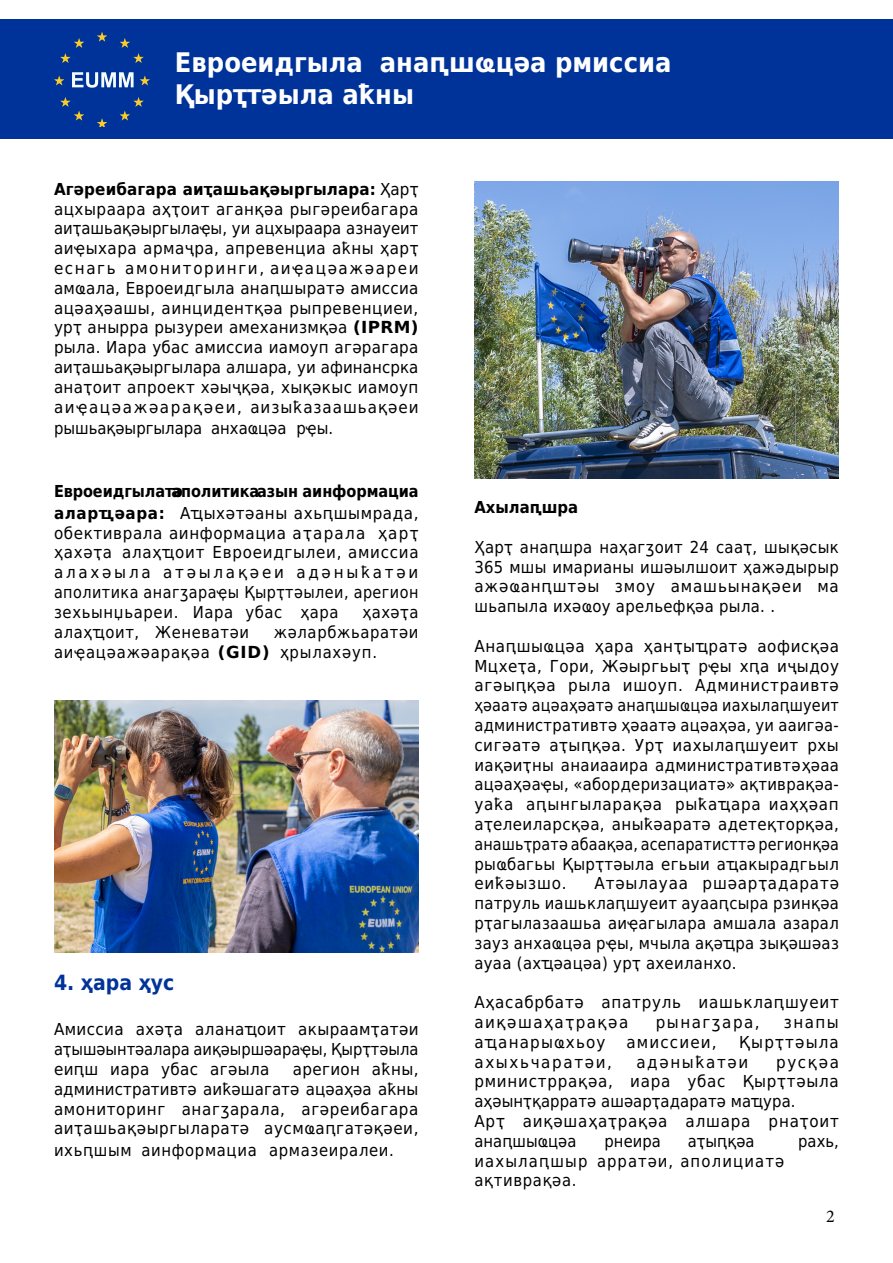
<style>
.page{position:relative;width:893px;height:1263px;background:#fff}
.page>*{position:absolute;margin:0;border:0;box-sizing:border-box;transform-origin:0 0}
.t1{font:700 27px/32.4px "DejaVu Sans Condensed";color:#fff}
.t2{font:700 21px "DejaVu Sans Condensed";color:#039}
.t3{font:18px "Minion Pro";color:#000}
.t4{font:16.5px/19.8px "DejaVu Sans Condensed";letter-spacing:.04em;color:#000;text-align:justify}
.t5{font:700 16.5px/21.6px "DejaVu Sans Condensed";letter-spacing:-.005em;color:#000;text-align:right}
.t6{font:16.5px "DejaVu Sans Condensed";letter-spacing:.07em;color:#000}
.t7{font:16.5px "DejaVu Sans Condensed";color:#000}
.t8{font:16.5px "DejaVu Sans Condensed";letter-spacing:.1em;color:#000}
.t9{font:16.5px "DejaVu Sans Condensed";letter-spacing:.09em;color:#000}
.t10{font:16.5px "DejaVu Sans Condensed";letter-spacing:.005em;color:#000}
.s1{font-weight:700}
.s2{font-family:"DejaVu Sans";font-weight:700}
.s3{font-weight:400}
</style>
<div class="page">
<div style="left:0;top:19px;width:892px;height:119px;background:#039"></div>
<svg style="left:54px;top:32px;width:96px;height:95px"></svg>
<img style="left:54px;top:701px;width:364px;height:252px">
<img style="left:474px;top:181px;width:365px;height:297px">
<p class="t1" style="left:175px;top:45px;width:498px">Евроеидгыла анаԥшҩцәа рмиссиа<br>Қырҭтәыла аҟны</p>
<p class="t4" style="left:54px;top:179px;width:366px"><span class="s1">Агәреибагара аиҭашьақәыргылара:</span> Ҳарҭ ацхыраара аҳҭоит аганқәа рыгәреибагара аиҭашьақәыргылаҿы, уи ацхыраара азнауеит аиҿыхара армаҷра, апревенциа аҟны ҳарҭ еснагь амониторинги, аиҿацәажәареи амҩала, Евроеидгыла анаԥшыратә амиссиа ацәаҳәашы, аинцидентқәа рыпревенциеи, урҭ анырра рызуреи амеханизмқәа <span class="s2">(IPRM) </span>рыла. Иара убас амиссиа иамоуп агәрагара аиҭашьақәыргылара алшара, уи афинансрка анаҭоит апроект хәыҷқәа, хықәкыс иамоуп аиҿацәажәарақәеи, аизыҟазаашьақәеи</p>
<p class="t7" style="left:54px;top:414px;width:281px">рышьақәыргылара анхаҩцәа рҿы.</p>
<p class="t5" style="left:54px;top:480px;width:366px">аполитика азын аинформациа<br>аларҵәара: <span class="s3">Аҵыхәтәаны ахьԥшымрада,</span></p>
<p class="t4" style="left:54px;top:522px;width:366px">обективрала аинформациа аҭарала ҳарҭ ҳахәҭа алаҳҵоит Евроеидгылеи, амиссиа алахәыла атәылақәеи адәныҟатәи аполитика анагӡараҿы Қырҭтәылеи, арегион зехьынџьареи. Иара убас ҳара</p>
<p class="t5" style="left:54px;top:480px;width:131px">Евроеидгылатә</p>
<p class="t4" style="left:362px;top:602px;width:58px">ҳахәҭа</p>
<p class="t4" style="left:54px;top:621px;width:197px">алаҳҵоит, Женеватәи</p>
<p class="t4" style="left:274px;top:621px;width:146px">жәларбжьаратәи</p>
<p class="t4" style="left:54px;top:641px;width:325px">аиҿацәажәарақәа <span class="s2">(GID)</span> ҳрылахәуп.</p>
<p class="t2" style="left:54px;top:966px;width:122px">4. ҳара ҳус</p>
<p class="t4" style="left:54px;top:1019px;width:366px">Амиссиа ахәҭа аланаҵоит акыраамҭатәи аҭышәынтәалара аиқәыршәараҿы, Қырҭтәыла еиԥш иара убас агәыла</p>
<p class="t4" style="left:54px;top:1059px;width:366px;text-indent:239px">арегион аҟны, административтә аиҟәшагатә ацәаҳәа аҟны амониторинг анагӡарала, агәреибагара аиҭашьақәыргыларатә аусмҩаԥгатәқәеи,</p>
<p class="t4" style="left:54px;top:1140px;width:341px">ихьԥшым аинформациа армазеиралеи.</p>
<p class="t5" style="left:474px;top:496px;width:105px">Ахылаԥшра</p>
<p class="t4" style="left:474px;top:536px;width:366px">Ҳарҭ анаԥшра наҳагӡоит 24 сааҭ, шықәсык 365 мшы имарианы ишәылшоит ҳажәдырыр ажәҩанԥштәы змоу амашьынақәеи ма шьапыла ихәҩоу арельефқәа рыла. .</p>
<p class="t4" style="left:474px;top:635px;width:366px">Анаԥшыҩцәа ҳара ҳанҭыҵратә аофисқәа Мцхеҭа, Гори, Жәыргьыҭ рҿы хԥа иҷыдоу агәыԥқәа рыла ишоуп. Администраивтә ҳәаатә ацәаҳәатә анаԥшыҩцәа иахылаԥшуеит административтә ҳәаатә ацәаҳәа, уи ааигәа&shy;сигәатә аҭыԥқәа. Урҭ иахылаԥшуеит рхы иақәиҭны анаиааира административтә ҳәаа ацәаҳәаҿы, «абордеризациатә» ақтиврақәа&shy;уаҟа аԥынгыларақәа рыҟаҵара иаҳҳәап аҭелеиларсқәа, аныҟәаратә адетеқторқәа, анашьҭратә абаақәа, асепаратисттә регионқәа рыҩбагьы Қырҭтәыла егьыи аҵакырадгьыл еиҟәызшо.</p>
<p class="t4" style="left:474px;top:873px;width:366px;text-indent:120px">Атәылауаа ршәарҭадаратә патруль иашьклаԥшуеит ауааԥсыра рзинқәа рҭагылазаашьа аиҿагылара амшала азарал зауз анхаҩцәа рҿы, мчыла ақәҵра зықәшәаз ауаа (ахҵәацәа) урҭ ахеиланхо.</p>
<p class="t4" style="left:474px;top:992px;width:366px">Аҳасабрбатә апатруль иашьклаԥшуеит аиқәшаҳаҭрақәа</p>
<p class="t9" style="left:656px;top:1008px;width:105px">рынагӡара,</p>
<p class="t4" style="left:784px;top:1012px;width:57px">знапы</p>
<p class="t6" style="left:474px;top:1027px;width:133px">аҵанарыҩхьоу</p>
<p class="t6" style="left:626px;top:1027px;width:92px">амиссиеи,</p>
<p class="t6" style="left:739px;top:1027px;width:101px">Қырҭтәыла</p>
<p class="t8" style="left:474px;top:1047px;width:139px">ахыхьчаратәи,</p>
<p class="t8" style="left:636px;top:1047px;width:114px">адәныҟатәи</p>
<p class="t4" style="left:474px;top:1051px;width:366px;text-indent:302px">русқәа рминистррақәа, иара убас Қырҭтәыла аҳәынҭқарратә ашәарҭадаратә маҵура.</p>
<p class="t4" style="left:474px;top:1111px;width:366px">Арҭ аиқәшаҳаҭрақәа алшара рнаҭоит анаԥшыҩцәа</p>
<p class="t4" style="left:604px;top:1130px;width:58px">рнеира</p>
<p class="t10" style="left:688px;top:1126px;width:68px">аҭыԥқәа</p>
<p class="t4" style="left:798px;top:1130px;width:42px">рахь,</p>
<p class="t6" style="left:474px;top:1146px;width:311px">иахылаԥшыр арратәи, аполициатә</p>
<p class="t4" style="left:474px;top:1170px;width:104px">ақтиврақәа.</p>
<p class="t3" style="left:826px;top:1204px;width:10px">2</p>
</div>
